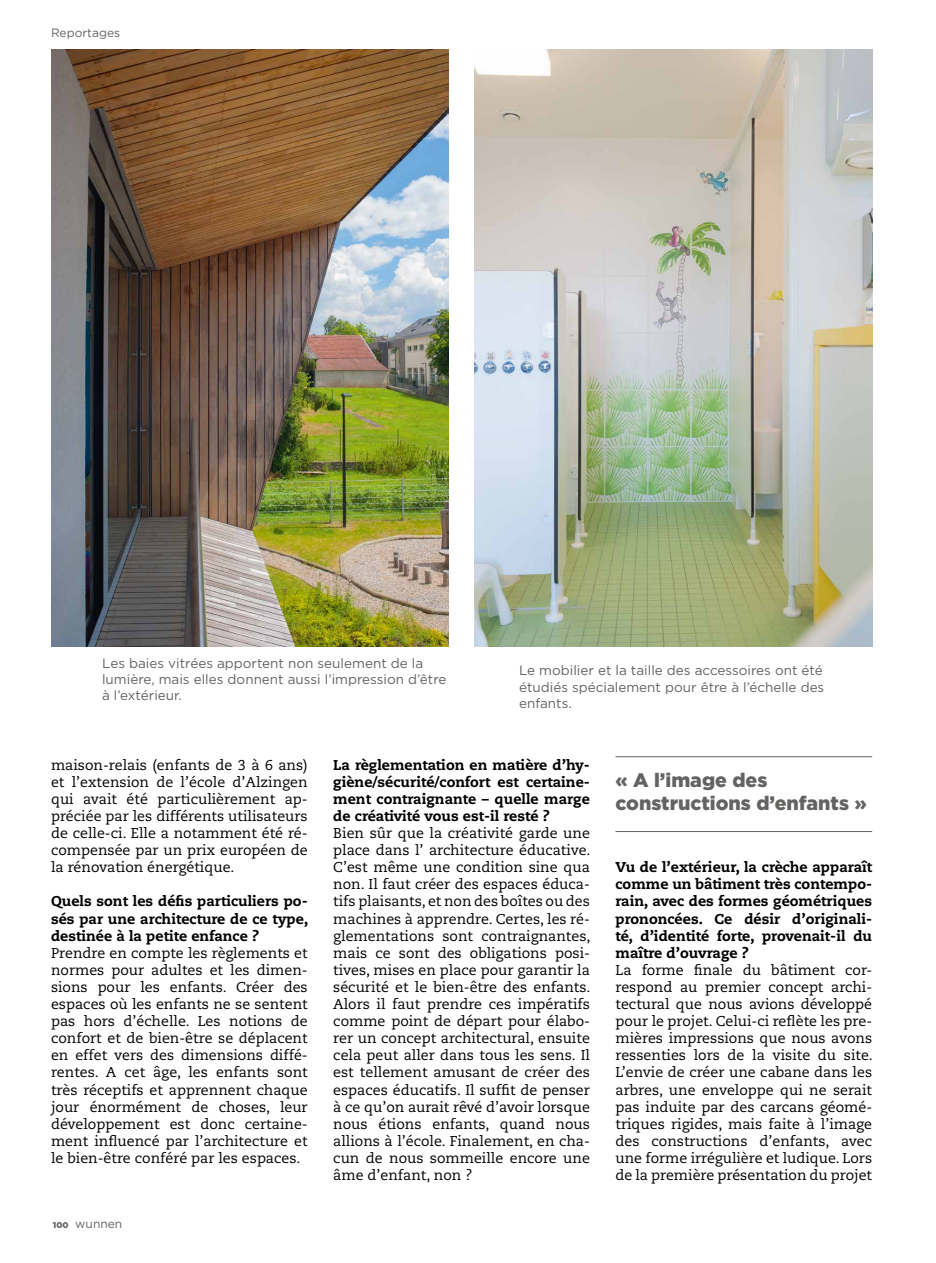
<style>
.page{position:relative;width:936px;height:1263px;background:#fff}
.page>*{position:absolute;margin:0;border:0;box-sizing:border-box;transform-origin:0 0}
.t1{font:900 19.5px/23.4px "Gotham";color:#636362}
.t2{font:14.25px/17.1px "Caecilia LT Std";color:#000;text-align:justify}
.t3{font:800 14.25px/17.1px "Caecilia LT Std";color:#000;text-align:justify}
.t4{font:13.5px/16.2px "Gotham";color:#636362}
.t5{font:12px "Gotham";color:#636362}
.s1{font-weight:900;font-size:8.4px}
</style>
<div class="page">
<hr style="left:615px;top:756px;width:257px;height:1px;background:#636362">
<hr style="left:615px;top:831px;width:257px;height:1px;background:#636362">
<img style="left:474px;top:49px;width:398px;height:598px">
<img style="left:51px;top:49px;width:398px;height:598px">
<p class="t5" style="left:51px;top:25px;width:71px">Reportages</p>
<p class="t4" style="left:102px;top:655px;width:346px">Les baies vitrées apportent non seulement de la lumière, mais elles donnent aussi l’impression d’être à l’extérieur.</p>
<p class="t4" style="left:519px;top:662px;width:307px;text-align:justify">Le mobilier et la taille des accessoires ont été étudiés spécialement pour être à l’échelle des enfants.</p>
<p class="t2" style="left:51px;top:756px;width:258px">maison-relais (enfants de 3 à 6 ans) et l’extension de l’école d’Alzingen qui avait été particulièrement ap&shy;préciée par les différents utilisateurs de celle-ci. Elle a notamment été ré&shy;compensée par un prix européen de la rénovation énergétique.</p>
<p class="t3" style="left:51px;top:893px;width:259px">Quels sont les défis particuliers po&shy;sés par une architecture de ce type, destinée à la petite enfance ?</p>
<p class="t2" style="left:51px;top:944px;width:258px">Prendre en compte les règlements et normes pour adultes et les dimen&shy;sions pour les enfants. Créer des espaces où les enfants ne se sentent pas hors d’échelle. Les notions de confort et de bien-être se déplacent en effet vers des dimensions diffé&shy;rentes. A cet âge, les enfants sont très réceptifs et apprennent chaque jour énormément de choses, leur développement est donc certaine&shy;ment influencé par l’architecture et le bien-être conféré par les espaces.</p>
<p class="t5" style="left:53px;top:1216px;width:71px"><span class="s1">100</span> wunnen</p>
<p class="t3" style="left:333px;top:756px;width:258px">La règlementation en matière d’hy&shy;giène/sécurité/confort est certaine&shy;ment contraignante – quelle marge de créativité vous est-il resté ?</p>
<p class="t2" style="left:333px;top:825px;width:259px">Bien sûr que la créativité garde une place dans l’ architecture éducative.<br>C’est même une condition sine qua non. Il faut créer des espaces éduca&shy;tifs plaisants, et non des boîtes ou des machines à apprendre. Certes, les ré&shy;glementations sont contraignantes, mais ce sont des obligations posi&shy;tives, mises en place pour garantir la sécurité et le bien-être des enfants.<br>Alors il faut prendre ces impératifs comme point de départ pour élabo&shy;rer un concept architectural, ensuite cela peut aller dans tous les sens. Il est tellement amusant de créer des espaces éducatifs. Il suffit de penser à ce qu’on aurait rêvé d’avoir lorsque nous étions enfants, quand nous allions à l’école. Finalement, en cha&shy;cun de nous sommeille encore une âme d’enfant, non ?</p>
<h1 class="t1" style="left:615px;top:768px;width:253px">« A l’image des constructions d’enfants »</h1>
<p class="t3" style="left:615px;top:859px;width:258px">Vu de l’extérieur, la crèche apparaît comme un bâtiment très contempo&shy;rain, avec des formes géométriques prononcées. Ce désir d’originali&shy;té, d’identité forte, provenait-il du maître d’ouvrage ?</p>
<p class="t2" style="left:615px;top:961px;width:259px">La forme finale du bâtiment cor&shy;respond au premier concept archi&shy;tectural que nous avions développé pour le projet. Celui-ci reflète les pre&shy;mières impressions que nous avons ressenties lors de la visite du site.<br>L’envie de créer une cabane dans les arbres, une enveloppe qui ne serait pas induite par des carcans géomé&shy;triques rigides, mais faite à l’image des constructions d’enfants, avec une forme irrégulière et ludique. Lors de la première présentation du projet</p>
</div>
